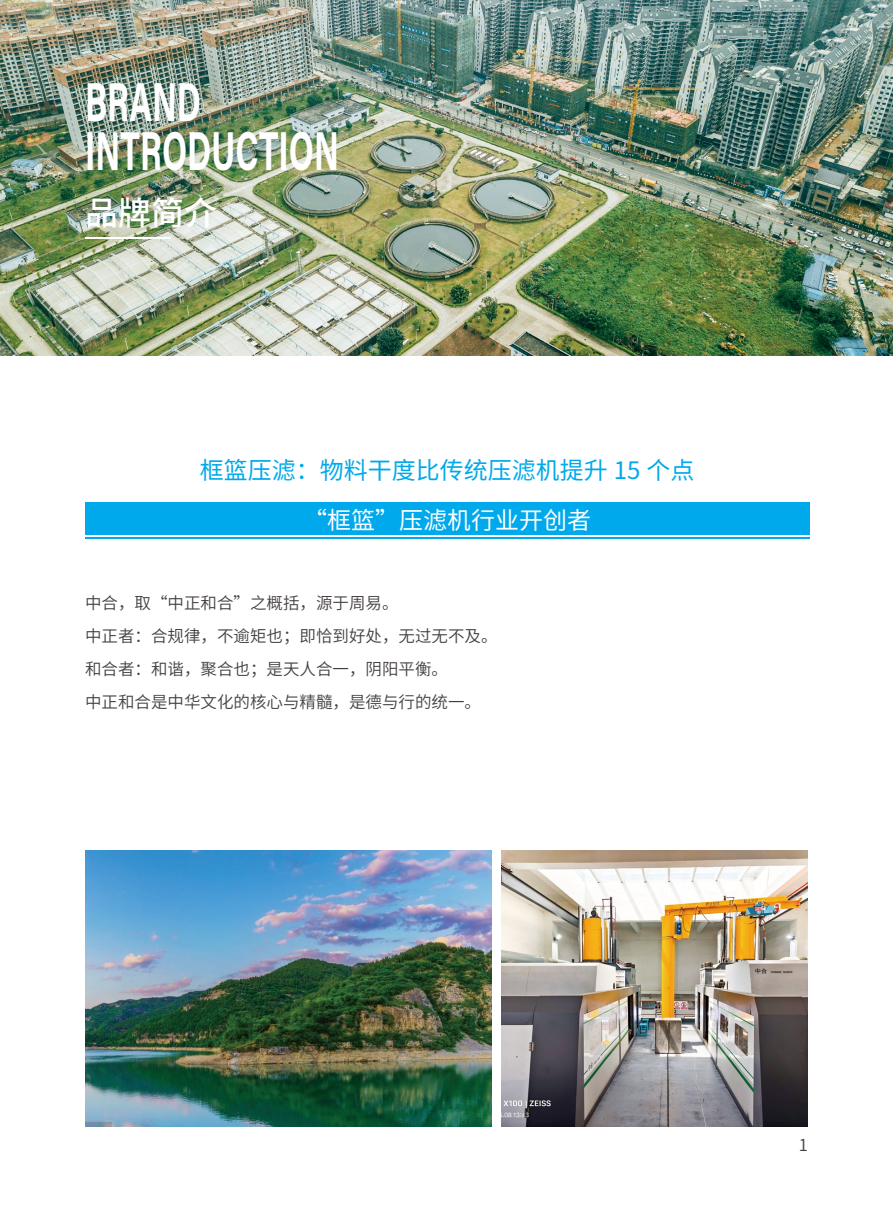
<style>
.page{position:relative;width:893px;height:1212px;background:#fff}
.page>*{position:absolute;margin:0;border:0;box-sizing:border-box;transform-origin:0 0}
.t1{font:54.75px/49.5px "Acumin Variable Concept";letter-spacing:.04em;color:#fff;scale:.6 1}
.t2{font:500 33px "Source Han Sans CN";color:#fff}
.t3{font:24px "Source Han Sans CN";color:#00a9eb}
.t4{font:24px "Source Han Sans CN";color:#fff}
.t5{font:16.5px/33px "Source Han Sans CN";color:#44403f}
</style>
<div class="page">
<div style="left:85px;top:502px;width:724px;height:33px;background:#00a9eb"></div>
<img style="left:1px;top:0;width:891px;height:356px">
<img style="left:85px;top:850px;width:407px;height:277px">
<img style="left:502px;top:850px;width:305px;height:277px">
<hr style="left:85px;top:237px;width:85px;height:1px;background:#fff">
<hr style="left:85px;top:537px;width:724px;height:2px;background:#00a9eb">
<h1 class="t1" style="left:85px;top:75px;width:424px">BRAND<br>INTRODUCTION</h1>
<h2 class="t2" style="left:85px;top:196px;width:134px">品牌简介</h2>
<h3 class="t3" style="left:200px;top:458px;width:496px">框篮压滤：物料干度比传统压滤机提升 15 个点</h3>
<h3 class="t4" style="left:303px;top:508px;width:289px">“框篮”压滤机行业开创者</h3>
<p class="t5" style="left:85px;top:586px;width:414px">中合，取“中正和合”之概括，源于周易。<br>中正者：合规律，不逾矩也；即恰到好处，无过无不及。和合者：和谐，聚合也；是天人合一，阴阳平衡。<br>中正和合是中华文化的核心与精髓，是德与行的统一。</p>
<p class="t5" style="left:799px;top:1128px;width:11px">1</p>
</div>
